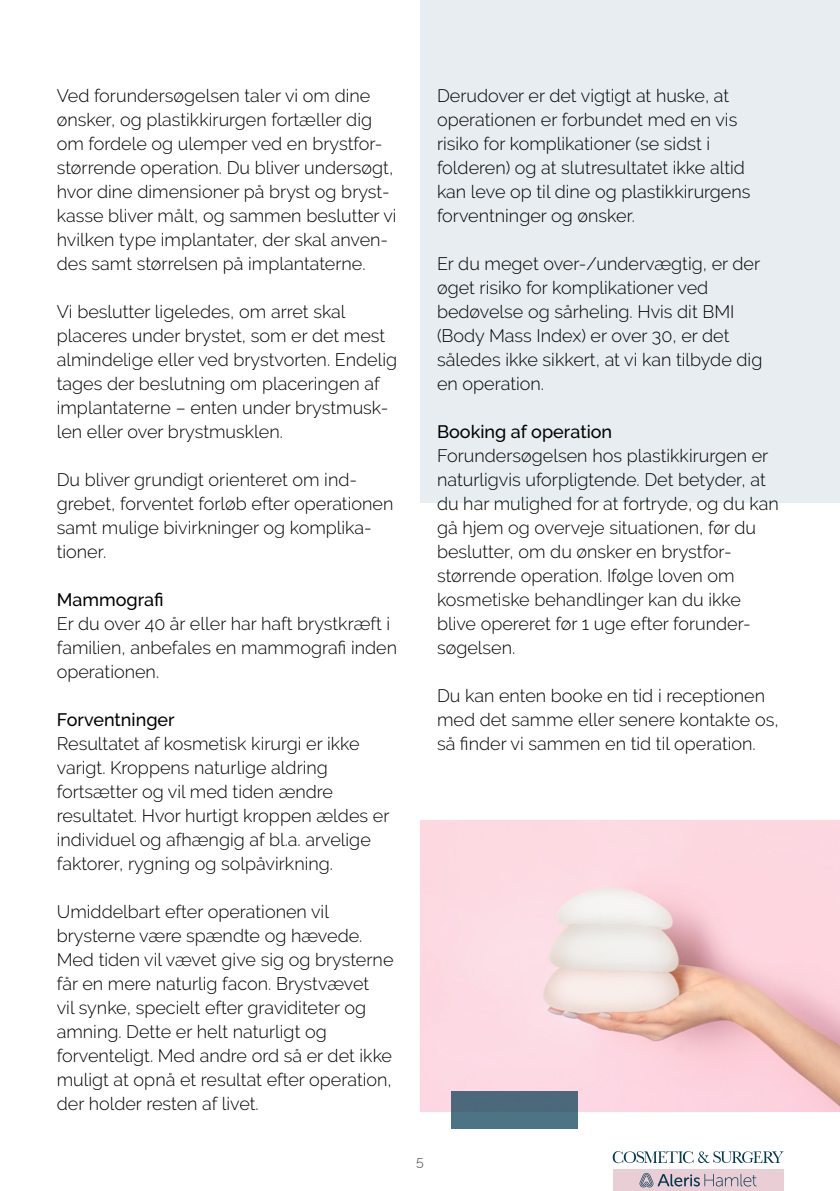
<style>
.page{position:relative;width:840px;height:1191px;background:#fff}
.page>*{position:absolute;margin:0;border:0;box-sizing:border-box;transform-origin:0 0}
.t1{font:300 18px/24px "Raleway";color:#000}
.t2{font:500 18px "Raleway";color:#000}
.t3{font:300 14px "Raleway";color:#484847}
</style>
<div class="page">
<div style="left:420px;top:0;width:419px;height:502px;background:#e7edf1"></div>
<img style="left:420px;top:820px;width:419px;height:291px">
<div style="left:451px;top:1090px;width:126px;height:38px;background:#4c687b"></div>
<div style="left:612px;top:1169px;width:170px;height:22px;background:#e9cfd5"></div>
<svg style="left:639px;top:1173px;width:117px;height:14px"></svg>
<svg style="left:612px;top:1151px;width:170px;height:12px"></svg>
<p class="t1" style="left:57px;top:84px;width:341px">Ved forundersøgelsen taler vi om dine ønsker, og plastikkirurgen fortæller dig om fordele og ulemper ved en brystfor&shy;størrende operation. Du bliver undersøgt, hvor dine dimensioner på bryst og bryst&shy;kasse bliver målt, og sammen beslutter vi hvilken type implantater, der skal anven&shy;des samt størrelsen på implantaterne.</p>
<p class="t1" style="left:57px;top:300px;width:341px">Vi beslutter ligeledes, om arret skal placeres under brystet, som er det mest almindelige eller ved brystvorten. Endelig tages der beslutning om placeringen af implantaterne – enten under brystmusk&shy;len eller over brystmusklen.</p>
<p class="t1" style="left:57px;top:467px;width:338px">Du bliver grundigt orienteret om ind&shy;grebet, forventet forløb efter operationen samt mulige bivirkninger og komplika&shy;tioner.</p>
<p class="t2" style="left:57px;top:589px;width:108px">Mammografi</p>
<p class="t1" style="left:57px;top:611px;width:341px">Er du over 40 år eller har haft brystkræft i familien, anbefales en mammografi inden operationen.</p>
<p class="t2" style="left:57px;top:709px;width:119px">Forventninger</p>
<p class="t1" style="left:57px;top:731px;width:334px">Resultatet af kosmetisk kirurgi er ikke varigt. Kroppens naturlige aldring fortsætter og vil med tiden ændre resultatet. Hvor hurtigt kroppen ældes er individuel og afhængig af bl.a. arvelige faktorer, rygning og solpåvirkning.</p>
<p class="t1" style="left:57px;top:899px;width:338px">Umiddelbart efter operationen vil brysterne være spændte og hævede.<br>Med tiden vil vævet give sig og brysterne får en mere naturlig facon. Brystvævet<br>vil synke, specielt efter graviditeter og amning. Dette er helt naturligt og forventeligt. Med andre ord så er det ikke muligt at opnå et resultat efter operation, der holder resten af livet.</p>
<p class="t1" style="left:437px;top:83px;width:315px">Derudover er det vigtigt at huske, at operationen er forbundet med en vis risiko for komplikationer (se sidst i folderen) og at slutresultatet ikke altid kan leve op til dine og plastikkirurgens forventninger og ønsker.</p>
<p class="t1" style="left:437px;top:251px;width:326px">Er du meget over-/undervægtig, er der øget risiko for komplikationer ved bedøvelse og sårheling. Hvis dit BMI (Body Mass Index) er over 30, er det således ikke sikkert, at vi kan tilbyde dig en operation.</p>
<p class="t2" style="left:437px;top:421px;width:177px">Booking af operation</p>
<p class="t1" style="left:437px;top:443px;width:343px">Forundersøgelsen hos plastikkirurgen er naturligvis uforpligtende. Det betyder, at du har mulighed for at fortryde, og du kan gå hjem og overveje situationen, før du beslutter, om du ønsker en brystfor&shy;størrende operation. Ifølge loven om kosmetiske behandlinger kan du ikke blive opereret før 1 uge efter forunder&shy;søgelsen.</p>
<p class="t1" style="left:437px;top:683px;width:343px">Du kan enten booke en tid i receptionen med det samme eller senere kontakte os, så finder vi sammen en tid til operation.</p>
<p class="t3" style="left:416px;top:1153px;width:9px">5</p>
</div>
